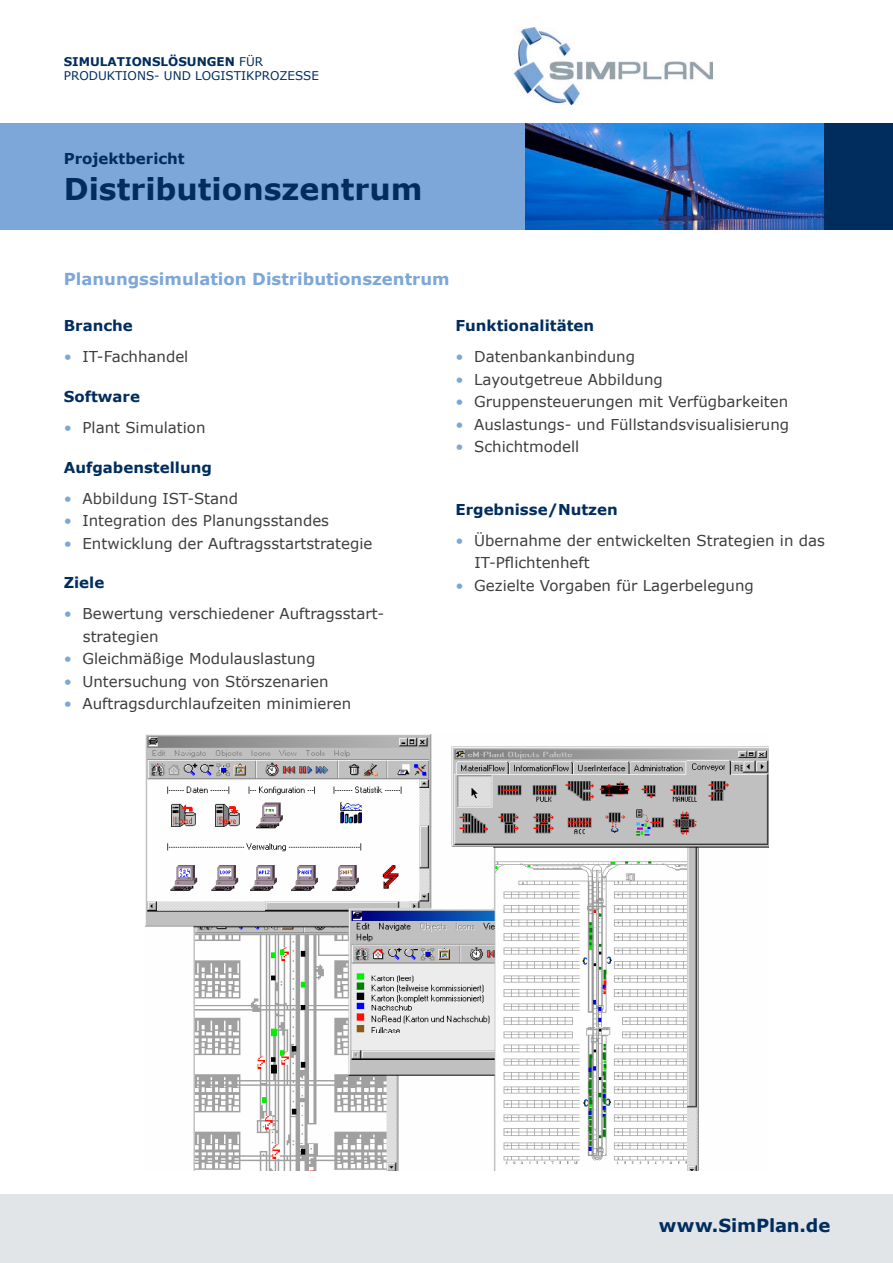
<style>
.page{position:relative;width:893px;height:1263px;background:#fff}
.page>*{position:absolute;margin:0;border:0;box-sizing:border-box;transform-origin:0 0}
.t1{font:700 30px "Verdana";color:#002d5e}
.Absatzformat_betz{font:700 18px "Verdana";letter-spacing:-.005em;color:#002d5e}
.t2{font:700 16.5px "Verdana";color:#7ca7d8}
.t3{font:15px "Verdana";color:#3e3e3f}
.t4{font:700 15px "Verdana";color:#002d5e}
.t5{font:12px "Verdana";color:#002d5e}
.t6{font:700 12px "Verdana";color:#002d5e}
.s1{font-weight:400}
.s2{color:#7ca7d8}
</style>
<div class="page">
<div style="left:0;top:123px;width:893px;height:107px;background:#002d5e"></div>
<div style="left:0;top:123px;width:584px;height:107px;background:#7ca7d8"></div>
<img style="left:525px;top:123px;width:298px;height:107px">
<img style="left:515px;top:28px;width:197px;height:77px">
<div style="left:0;top:1194px;width:893px;height:69px;background:#e1e5e8"></div>
<img style="left:146px;top:735px;width:622px;height:435px">
<p class="t6" style="left:64px;top:54px;width:201px">SIMULATIONSLÖSUNGEN <span class="s1">FÜR</span></p>
<p class="t5" style="left:64px;top:68px;width:257px">PRODUKTIONS- UND LOGISTIKPROZESSE</p>
<p class="t4" style="left:64px;top:149px;width:123px">Projektbericht</p>
<p class="t1" style="left:64px;top:170px;width:360px">Distributionszentrum</p>
<p class="t2" style="left:64px;top:268px;width:387px">Planungssimulation Distributionszentrum</p>
<p class="t4" style="left:64px;top:316px;width:71px">Branche</p>
<p class="t3" style="left:64px;top:347px;width:126px"><span class="s2">•</span> IT-Fachhandel</p>
<p class="t4" style="left:64px;top:387px;width:78px">Software</p>
<p class="t3" style="left:64px;top:418px;width:143px"><span class="s2">•</span> Plant Simulation</p>
<p class="t4" style="left:64px;top:457px;width:150px">Aufgabenstellung</p>
<p class="t3" style="left:64px;top:488px;width:176px"><span class="s2">•</span> Abbildung IST-Stand</p>
<p class="t3" style="left:64px;top:511px;width:267px"><span class="s2">•</span> Integration des Planungsstandes</p>
<p class="t3" style="left:64px;top:533px;width:310px"><span class="s2">•</span> Entwicklung der Auftragsstartstrategie</p>
<p class="t4" style="left:64px;top:573px;width:42px">Ziele</p>
<p class="t3" style="left:64px;top:604px;width:322px"><span class="s2">•</span> Bewertung verschiedener Auftragsstart-</p>
<p class="t3" style="left:83px;top:626px;width:77px">strategien</p>
<p class="t3" style="left:64px;top:649px;width:253px"><span class="s2">•</span> Gleichmäßige Modulauslastung</p>
<p class="t3" style="left:64px;top:671px;width:266px"><span class="s2">•</span> Untersuchung von Störszenarien</p>
<p class="t3" style="left:64px;top:694px;width:289px"><span class="s2">•</span> Auftragsdurchlaufzeiten minimieren</p>
<p class="t4" style="left:455px;top:316px;width:140px">Funktionalitäten</p>
<p class="t3" style="left:455px;top:347px;width:181px"><span class="s2">•</span> Datenbankanbindung</p>
<p class="t3" style="left:455px;top:370px;width:209px"><span class="s2">•</span> Layoutgetreue Abbildung</p>
<p class="t3" style="left:455px;top:392px;width:334px"><span class="s2">•</span> Gruppensteuerungen mit Verfügbarkeiten</p>
<p class="t3" style="left:455px;top:415px;width:335px"><span class="s2">•</span> Auslastungs- und Füllstandsvisualisierung</p>
<p class="t3" style="left:455px;top:437px;width:125px"><span class="s2">•</span> Schichtmodell</p>
<p class="t4" style="left:455px;top:499px;width:164px">Ergebnisse/Nutzen</p>
<p class="t3" style="left:455px;top:530px;width:371px"><span class="s2">•</span> Übernahme der entwickelten Strategien in das</p>
<p class="t3" style="left:475px;top:553px;width:117px">IT-Pflichtenheft</p>
<p class="t3" style="left:455px;top:575px;width:300px"><span class="s2">•</span> Gezielte Vorgaben für Lagerbelegung</p>
<p class="Absatzformat_betz" style="left:659px;top:1214px;width:173px">www.SimPlan.de</p>
</div>
